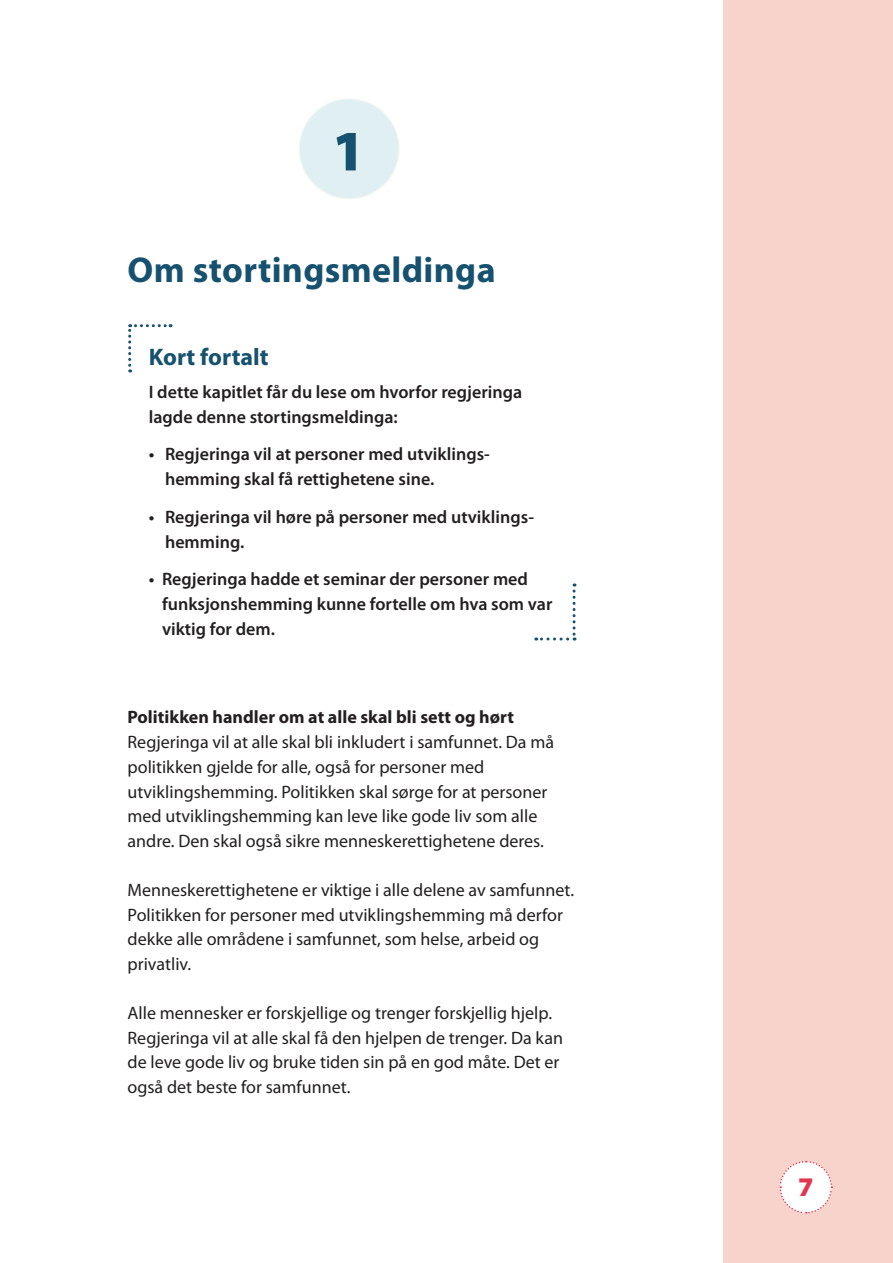
<style>
.page{position:relative;width:893px;height:1263px;background:#fff}
.page>*{position:absolute;margin:0;border:0;box-sizing:border-box;transform-origin:0 0}
.t1{font:900 57.6px "Myriad Pro";color:#16516f}
.t2{font:700 36px "Myriad Pro";letter-spacing:.01em;color:#16516f}
.t3{font:900 27px "Myriad Pro";color:#de374e}
.t4{font:700 24px "Myriad Pro";color:#16516f}
.t5{font:18px/24.8px "Myriad Pro";color:#231f20}
.t6{font:600 18px/24.8px "Myriad Pro";color:#231f20}
.t7{font:700 18px "Myriad Pro";color:#231f20}
</style>
<div class="page">
<div style="left:723px;top:0;width:170px;height:1263px;background:#f7d3cc"></div>
<svg style="left:779px;top:1161px;width:54px;height:53px"></svg>
<svg style="left:128px;top:324px;width:43px;height:48px"></svg>
<svg style="left:536px;top:583px;width:40px;height:57px"></svg>
<div style="left:299px;top:99px;width:100px;height:100px;background:#e0f0f2;border-radius:50%"></div>
<h1 class="t1" style="left:332px;top:118px;width:35px">1</h1>
<h2 class="t2" style="left:128px;top:250px;width:370px">Om stortingsmeldinga</h2>
<h3 class="t4" style="left:149px;top:343px;width:121px">Kort fortalt</h3>
<p class="t6" style="left:149px;top:380px;width:375px">I dette kapitlet får du lese om hvorfor regjeringa lagde denne stortingsmeldinga:</p>
<p class="t6" style="left:165px;top:442px;width:326px;text-indent:-16px">• Regjeringa vil at personer med utviklings&shy;hemming skal få rettighetene sine.</p>
<p class="t6" style="left:165px;top:505px;width:370px;text-indent:-16px">• Regjeringa vil høre på personer med utviklings&shy;hemming.</p>
<p class="t6" style="left:162px;top:567px;width:392px;text-indent:-13px">• Regjeringa hadde et seminar der personer med funksjonshemming kunne fortelle om hva som var viktig for dem.</p>
<p class="t7" style="left:128px;top:707px;width:388px">Politikken handler om at alle skal bli sett og hørt</p>
<p class="t5" style="left:128px;top:730px;width:428px">Regjeringa vil at alle skal bli inkludert i samfunnet. Da må politikken gjelde for alle, også for personer med utviklingshemming. Politikken skal sørge for at personer med utviklingshemming kan leve like gode liv som alle andre. Den skal også sikre menneskerettighetene deres.</p>
<p class="t5" style="left:128px;top:878px;width:448px">Menneskerettighetene er viktige i alle delene av samfunnet.<br>Politikken for personer med utviklingshemming må derfor dekke alle områdene i samfunnet, som helse, arbeid og privatliv.</p>
<p class="t5" style="left:128px;top:1001px;width:437px">Alle mennesker er forskjellige og trenger forskjellig hjelp.<br>Regjeringa vil at alle skal få den hjelpen de trenger. Da kan de leve gode liv og bruke tiden sin på en god måte. Det er også det beste for samfunnet.</p>
<h3 class="t3" style="left:798px;top:1171px;width:17px">7</h3>
</div>
